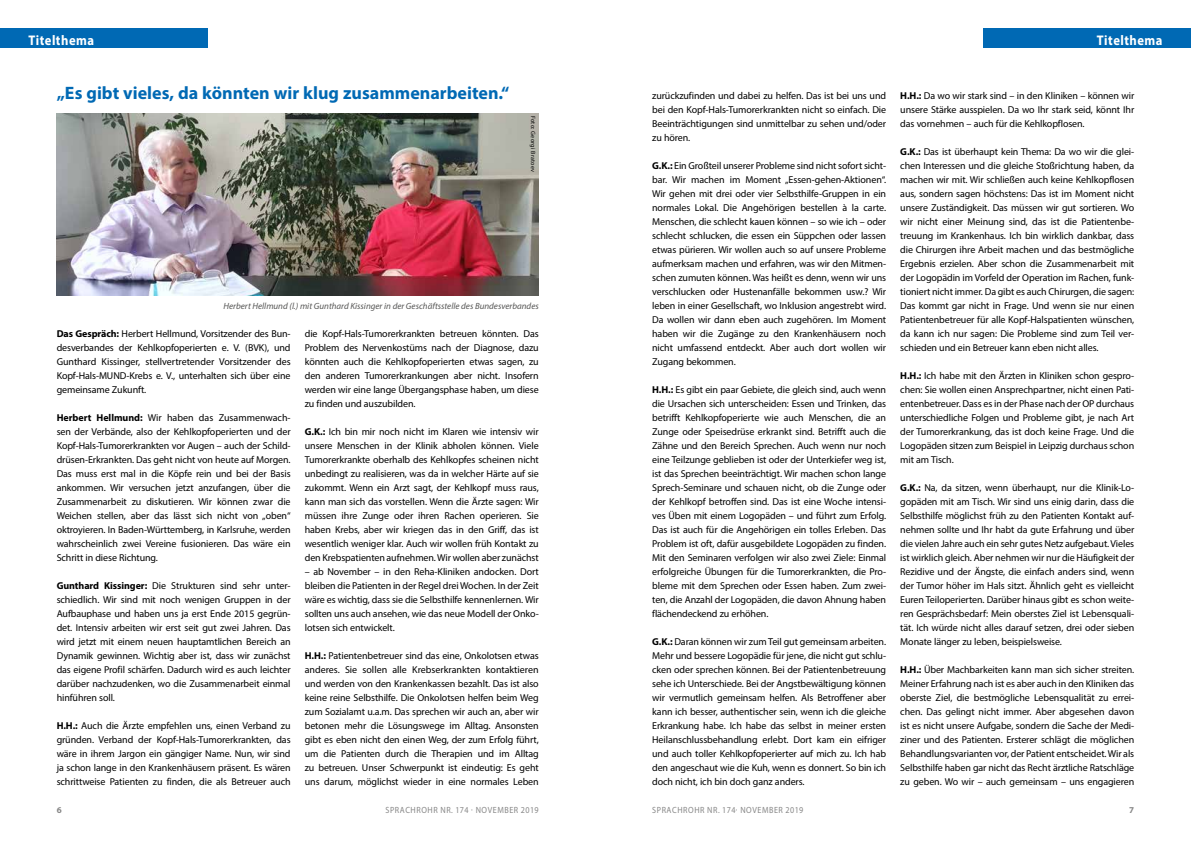
<style>
.page{position:relative;width:1191px;height:842px;background:#fff}
.page>*{position:absolute;margin:0;border:0;box-sizing:border-box;transform-origin:0 0}
.t1{font:700 18px "Myriad Pro";color:#0069b4}
.t2{font:700 14px "Myriad Pro";letter-spacing:.04em;color:#fff;scale:.9 1}
.t3{font:10px/14px "Myriad Pro";letter-spacing:-.01em;color:#000;text-align:justify}
.t4{font:italic 9px "Myriad Pro";color:#575756}
.t5{font:9px "Myriad Pro";letter-spacing:.07em;color:#878787;scale:.9 1}
.t6{font:700 9px "Myriad Pro";color:#878787}
.t7{font:6px "Myriad Pro";letter-spacing:.04em;color:#000}
.s1{font-weight:700}
</style>
<div class="page">
<div style="left:0;top:28px;width:207px;height:20px;background:#0069b4"></div>
<div style="left:984px;top:28px;width:207px;height:20px;background:#0069b4"></div>
<img style="left:57px;top:113px;width:482px;height:182px">
<h2 class="t2" style="left:28px;top:31px;width:75px">Titelthema</h2>
<h2 class="t2" style="left:1096px;top:31px;width:75px">Titelthema</h2>
<h1 class="t1" style="left:57px;top:81px;width:454px">„Es gibt vieles, da könnten wir klug zusammenarbeiten.“</h1>
<p class="t7" style="left:537px;top:116px;width:57px;rotate:90deg">Foto: Georgi Bratoev</p>
<p class="t4" style="left:223px;top:300px;width:317px">Herbert Hellmund (l.) mit Gunthard Kissinger in der Geschäftsstelle des Bundesverbandes</p>
<p class="t3" style="left:57px;top:327px;width:235px"><span class="s1">Das Gespräch:</span> Herbert Hellmund, Vorsitzender des Bun&shy;desverbandes der Kehlkopfoperierten e. V. (BVK), und Gunthard Kissinger, stellvertretender Vorsitzender des Kopf-Hals-MUND-Krebs e. V., unterhalten sich über eine gemeinsame Zukunft.</p>
<p class="t3" style="left:57px;top:411px;width:235px"><span class="s1">Herbert Hellmund:</span> Wir haben das Zusammenwach&shy;sen der Verbände, also der Kehlkopfoperierten und der Kopf-Hals-Tumorerkrankten vor Augen – auch der Schild&shy;drüsen-Erkrankten. Das geht nicht von heute auf Morgen.<br>Das muss erst mal in die Köpfe rein und bei der Basis ankommen. Wir versuchen jetzt anzufangen, über die Zusammenarbeit zu diskutieren. Wir können zwar die Weichen stellen, aber das lässt sich nicht von „oben“ oktroyieren. In Baden-Württemberg, in Karlsruhe, werden wahrscheinlich zwei Vereine fusionieren. Das wäre ein Schritt in diese Richtung.</p>
<p class="t3" style="left:57px;top:579px;width:235px"><span class="s1">Gunthard Kissinger:</span> Die Strukturen sind sehr unter&shy;schiedlich. Wir sind mit noch wenigen Gruppen in der Aufbauphase und haben uns ja erst Ende 2015 gegrün&shy;det. Intensiv arbeiten wir erst seit gut zwei Jahren. Das wird jetzt mit einem neuen hauptamtlichen Bereich an Dynamik gewinnen. Wichtig aber ist, dass wir zunächst das eigene Profil schärfen. Dadurch wird es auch leichter darüber nachzudenken, wo die Zusammenarbeit einmal hinführen soll.</p>
<p class="t3" style="left:57px;top:719px;width:235px"><span class="s1">H.H.:</span> Auch die Ärzte empfehlen uns, einen Verband zu gründen. Verband der Kopf-Hals-Tumorerkrankten, das wäre in ihrem Jargon ein gängiger Name. Nun, wir sind ja schon lange in den Krankenhäusern präsent. Es wären schrittweise Patienten zu finden, die als Betreuer auch</p>
<p class="t3" style="left:305px;top:327px;width:235px">die Kopf-Hals-Tumorerkrankten betreuen könnten. Das Problem des Nervenkostüms nach der Diagnose, dazu könnten auch die Kehlkopfoperierten etwas sagen, zu den anderen Tumorerkrankungen aber nicht. Insofern werden wir eine lange Übergangsphase haben, um diese zu finden und auszubilden.</p>
<p class="t3" style="left:305px;top:425px;width:235px"><span class="s1">G.K.:</span> Ich bin mir noch nicht im Klaren wie intensiv wir unsere Menschen in der Klinik abholen können. Viele Tumorerkrankte oberhalb des Kehlkopfes scheinen nicht unbedingt zu realisieren, was da in welcher Härte auf sie zukommt. Wenn ein Arzt sagt, der Kehlkopf muss raus, kann man sich das vorstellen. Wenn die Ärzte sagen: Wir müssen ihre Zunge oder ihren Rachen operieren. Sie haben Krebs, aber wir kriegen das in den Griff, das ist wesentlich weniger klar. Auch wir wollen früh Kontakt zu den Krebspatienten aufnehmen. Wir wollen aber zunächst</p>
<p class="t3" style="left:305px;top:565px;width:235px">– ab November – in den Reha-Kliniken andocken. Dort bleiben die Patienten in der Regel drei Wochen. In der Zeit wäre es wichtig, dass sie die Selbsthilfe kennenlernen. Wir sollten uns auch ansehen, wie das neue Modell der Onko&shy;lotsen sich entwickelt.</p>
<p class="t3" style="left:305px;top:649px;width:235px"><span class="s1">H.H.:</span> Patientenbetreuer sind das eine, Onkolotsen etwas anderes. Sie sollen alle Krebserkrankten kontaktieren und werden von den Krankenkassen bezahlt. Das ist also keine reine Selbsthilfe. Die Onkolotsen helfen beim Weg zum Sozialamt u.a.m. Das sprechen wir auch an, aber wir betonen mehr die Lösungswege im Alltag. Ansonsten gibt es eben nicht den einen Weg, der zum Erfolg führt, um die Patienten durch die Therapien und im Alltag zu betreuen. Unser Schwerpunkt ist eindeutig: Es geht uns darum, möglichst wieder in eine normales Leben</p>
<p class="t3" style="left:652px;top:89px;width:235px">zurückzufinden und dabei zu helfen. Das ist bei uns und bei den Kopf-Hals-Tumorerkrankten nicht so einfach. Die Beeinträchtigungen sind unmittelbar zu sehen und/oder zu hören.</p>
<p class="t3" style="left:652px;top:159px;width:235px"><span class="s1">G.K.:</span> Ein Großteil unserer Probleme sind nicht sofort sicht&shy;bar. Wir machen im Moment „Essen-gehen-Aktionen“.<br>Wir gehen mit drei oder vier Selbsthilfe-Gruppen in ein normales Lokal. Die Angehörigen bestellen à la carte.<br>Menschen, die schlecht kauen können – so wie ich – oder schlecht schlucken, die essen ein Süppchen oder lassen etwas pürieren. Wir wollen auch so auf unsere Probleme aufmerksam machen und erfahren, was wir den Mitmen&shy;schen zumuten können. Was heißt es denn, wenn wir uns verschlucken oder Hustenanfälle bekommen usw.? Wir leben in einer Gesellschaft, wo Inklusion angestrebt wird.<br>Da wollen wir dann eben auch zugehören. Im Moment haben wir die Zugänge zu den Krankenhäusern noch nicht umfassend entdeckt. Aber auch dort wollen wir Zugang bekommen.</p>
<p class="t3" style="left:652px;top:383px;width:235px"><span class="s1">H.H.:</span> Es gibt ein paar Gebiete, die gleich sind, auch wenn die Ursachen sich unterscheiden: Essen und Trinken, das betrifft Kehlkopfoperierte wie auch Menschen, die an Zunge oder Speisedrüse erkrankt sind. Betrifft auch die Zähne und den Bereich Sprechen. Auch wenn nur noch eine Teilzunge geblieben ist oder der Unterkiefer weg ist, ist das Sprechen beeinträchtigt. Wir machen schon lange Sprech-Seminare und schauen nicht, ob die Zunge oder der Kehlkopf betroffen sind. Das ist eine Woche intensi&shy;ves Üben mit einem Logopäden – und führt zum Erfolg.<br>Das ist auch für die Angehörigen ein tolles Erleben. Das Problem ist oft, dafür ausgebildete Logopäden zu finden.<br>Mit den Seminaren verfolgen wir also zwei Ziele: Einmal erfolgreiche Übungen für die Tumorerkrankten, die Pro&shy;bleme mit dem Sprechen oder Essen haben. Zum zwei&shy;ten, die Anzahl der Logopäden, die davon Ahnung haben flächendeckend zu erhöhen.</p>
<p class="t3" style="left:652px;top:635px;width:235px"><span class="s1">G.K.:</span> Daran können wir zum Teil gut gemeinsam arbeiten.<br>Mehr und bessere Logopädie für jene, die nicht gut schlu&shy;cken oder sprechen können. Bei der Patientenbetreuung sehe ich Unterschiede. Bei der Angstbewältigung können wir vermutlich gemeinsam helfen. Als Betroffener aber kann ich besser, authentischer sein, wenn ich die gleiche Erkrankung habe. Ich habe das selbst in meiner ersten Heilanschlussbehandlung erlebt. Dort kam ein eifriger und auch toller Kehlkopfoperierter auf mich zu. Ich hab den angeschaut wie die Kuh, wenn es donnert. So bin ich doch nicht, ich bin doch ganz anders.</p>
<p class="t3" style="left:900px;top:89px;width:235px"><span class="s1">H.H.:</span> Da wo wir stark sind – in den Kliniken – können wir unsere Stärke ausspielen. Da wo Ihr stark seid, könnt Ihr das vornehmen – auch für die Kehlkopflosen.</p>
<p class="t3" style="left:900px;top:145px;width:235px"><span class="s1">G.K.:</span> Das ist überhaupt kein Thema: Da wo wir die glei&shy;chen Interessen und die gleiche Stoßrichtung haben, da machen wir mit. Wir schließen auch keine Kehlkopflosen aus, sondern sagen höchstens: Das ist im Moment nicht unsere Zuständigkeit. Das müssen wir gut sortieren. Wo wir nicht einer Meinung sind, das ist die Patientenbe&shy;treuung im Krankenhaus. Ich bin wirklich dankbar, dass die Chirurgen ihre Arbeit machen und das bestmögliche Ergebnis erzielen. Aber schon die Zusammenarbeit mit der Logopädin im Vorfeld der Operation im Rachen, funk&shy;tioniert nicht immer. Da gibt es auch Chirurgen, die sagen:<br>Das kommt gar nicht in Frage. Und wenn sie nur einen Patientenbetreuer für alle Kopf-Halspatienten wünschen, da kann ich nur sagen: Die Probleme sind zum Teil ver&shy;schieden und ein Betreuer kann eben nicht alles.</p>
<p class="t3" style="left:900px;top:369px;width:235px"><span class="s1">H.H.:</span> Ich habe mit den Ärzten in Kliniken schon gespro&shy;chen: Sie wollen einen Ansprechpartner, nicht einen Pati&shy;entenbetreuer. Dass es in der Phase nach der OP durchaus unterschiedliche Folgen und Probleme gibt, je nach Art der Tumorerkrankung, das ist doch keine Frage. Und die Logopäden sitzen zum Beispiel in Leipzig durchaus schon mit am Tisch.</p>
<p class="t3" style="left:900px;top:481px;width:235px"><span class="s1">G.K.:</span> Na, da sitzen, wenn überhaupt, nur die Klinik-Lo&shy;gopäden mit am Tisch. Wir sind uns einig darin, dass die Selbsthilfe möglichst früh zu den Patienten Kontakt auf&shy;nehmen sollte und Ihr habt da gute Erfahrung und über die vielen Jahre auch ein sehr gutes Netz aufgebaut. Vieles ist wirklich gleich. Aber nehmen wir nur die Häufigkeit der Rezidive und der Ängste, die einfach anders sind, wenn der Tumor höher im Hals sitzt. Ähnlich geht es vielleicht Euren Teiloperierten. Darüber hinaus gibt es schon weite&shy;ren Gesprächsbedarf: Mein oberstes Ziel ist Lebensquali&shy;tät. Ich würde nicht alles darauf setzen, drei oder sieben Monate länger zu leben, beispielsweise.</p>
<p class="t3" style="left:900px;top:663px;width:235px"><span class="s1">H.H.:</span> Über Machbarkeiten kann man sich sicher streiten.<br>Meiner Erfahrung nach ist es aber auch in den Kliniken das oberste Ziel, die bestmögliche Lebensqualität zu errei&shy;chen. Das gelingt nicht immer. Aber abgesehen davon ist es nicht unsere Aufgabe, sondern die Sache der Medi&shy;ziner und des Patienten. Ersterer schlägt die möglichen Behandlungsvarianten vor, der Patient entscheidet. Wir als Selbsthilfe haben gar nicht das Recht ärztliche Ratschläge zu geben. Wo wir – auch gemeinsam – uns engagieren</p>
<p class="t6" style="left:57px;top:804px;width:6px">6</p>
<p class="t5" style="left:385px;top:804px;width:172px">SPRACHROHR NR. 174 · NOVEMBER 2019</p>
<p class="t5" style="left:652px;top:804px;width:169px">SPRACHROHR NR. 174· NOVEMBER 2019</p>
<p class="t6" style="left:1129px;top:804px;width:6px">7</p>
</div>
